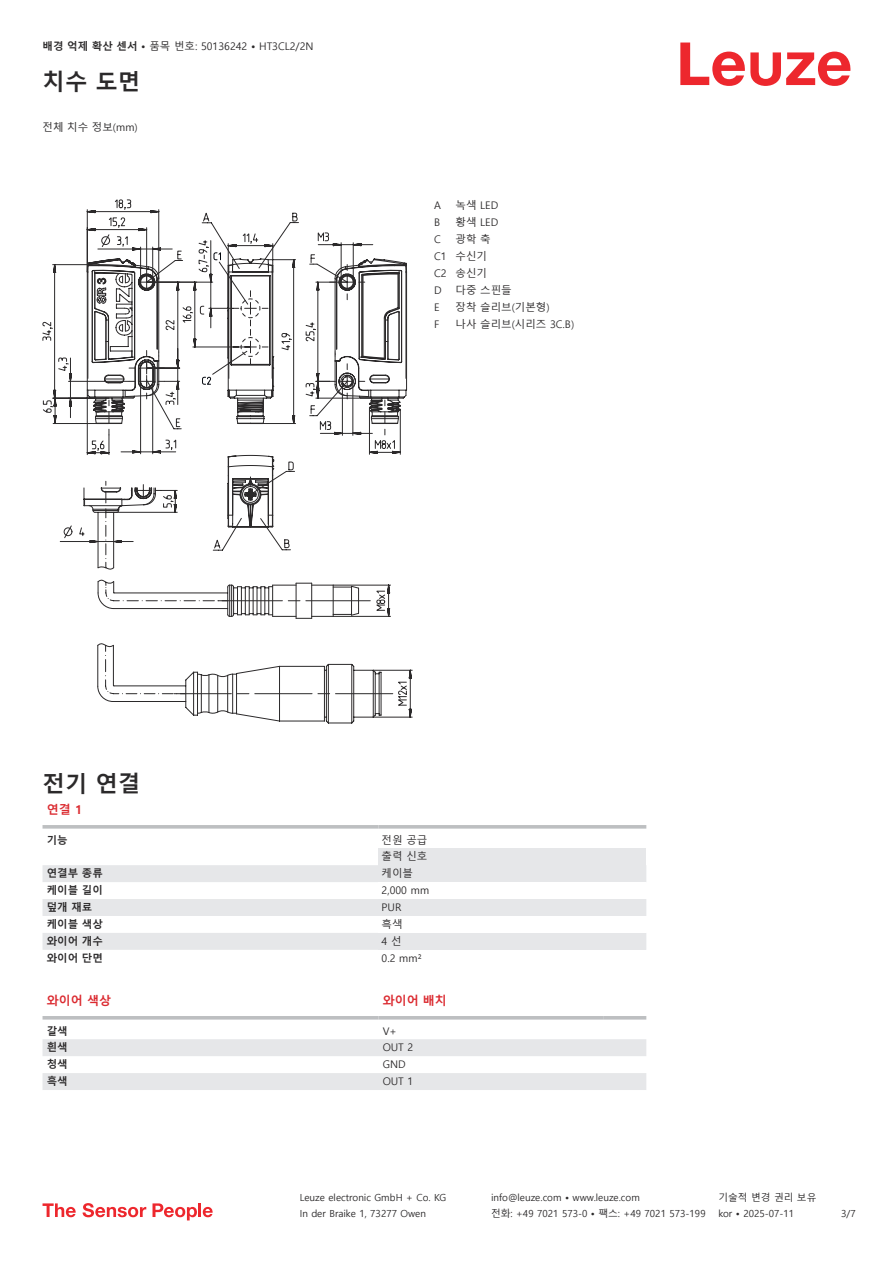
<style>
.page{position:relative;width:893px;height:1263px;background:#fff}
.page>*{position:absolute;margin:0;border:0;box-sizing:border-box;transform-origin:0 0}
.t1{font:700 22.5px "Malgun Gothic";color:#2b292a}
.t2{font:700 12px "Malgun Gothic";color:#db2a30}
.t3{font:10.5px/17px "Malgun Gothic";color:#2b292a}
.t4{font:700 10.5px "Malgun Gothic";color:#2b292a}
.t5{font:9.75px "Malgun Gothic";color:#2b292a}
.s1{font-weight:700}
</style>
<div class="page">
<svg style="left:680px;top:43px;width:170px;height:43px"></svg>
<svg style="left:43px;top:865px;width:335px;height:85px;fill:#e6e7e9"></svg>
<svg style="left:43px;top:825px;width:335px;height:4px"></svg>
<svg style="left:378px;top:825px;width:268px;height:4px"></svg>
<div style="left:378px;top:848px;width:268px;height:17px;background:#e6e7e9"></div>
<div style="left:378px;top:865px;width:268px;height:17px;background:#e6e7e9"></div>
<div style="left:378px;top:899px;width:268px;height:17px;background:#e6e7e9"></div>
<div style="left:378px;top:933px;width:268px;height:17px;background:#e6e7e9"></div>
<svg style="left:43px;top:1019px;width:603px;height:1px"></svg>
<svg style="left:43px;top:1039px;width:603px;height:51px"></svg>
<hr style="left:43px;top:1016px;width:335px;height:3px;background:#bdbfc1">
<hr style="left:378px;top:1016px;width:226px;height:3px;background:#bdbfc1">
<hr style="left:604px;top:1016px;width:42px;height:3px;background:#bdbfc1">
<svg style="left:43px;top:1203px;width:33px;height:14px"></svg>
<svg style="left:83px;top:1203px;width:63px;height:14px"></svg>
<svg style="left:153px;top:1203px;width:44px;height:17px"></svg>
<hr style="left:198px;top:1203px;width:3px;height:14px;background:#ed272d">
<svg style="left:203px;top:1207px;width:10px;height:10px"></svg>
<svg style="left:146px;top:262px;width:267px;height:456px"></svg>
<svg style="left:359px;top:455px;width:40px;height:88px"></svg>
<svg style="left:359px;top:259px;width:42px;height:196px"></svg>
<svg style="left:359px;top:243px;width:27px;height:193px"></svg>
<svg style="left:43px;top:200px;width:316px;height:419px"></svg>
<p class="t3" style="left:43px;top:38px;width:273px"><span class="s1">배경 억제 확산 센서 •</span> 품목 번호: 50136242 <span class="s1">•</span> HT3CL2/2N</p>
<h1 class="t1" style="left:43px;top:69px;width:99px">치수 도면</h1>
<p class="t3" style="left:43px;top:118px;width:97px">전체 치수 정보(mm)</p>
<p class="t3" style="left:434px;top:197px;width:8px">A</p>
<p class="t3" style="left:456px;top:197px;width:44px">녹색 LED</p>
<p class="t3" style="left:434px;top:214px;width:8px">B</p>
<p class="t3" style="left:456px;top:214px;width:44px">황색 LED</p>
<p class="t3" style="left:434px;top:231px;width:8px">C</p>
<p class="t3" style="left:434px;top:231px;width:58px;text-indent:21px">광학 축<br>C1 수신기<br>C2 송신기<br>D</p>
<p class="t3" style="left:456px;top:282px;width:58px">다중 스핀들</p>
<p class="t3" style="left:434px;top:299px;width:7px">E</p>
<p class="t3" style="left:456px;top:299px;width:96px">장착 슬리브(기본형)</p>
<p class="t3" style="left:434px;top:317px;width:7px">F</p>
<p class="t3" style="left:456px;top:316px;width:120px">나사 슬리브(시리즈 3C.B)</p>
<h1 class="t1" style="left:43px;top:770px;width:99px">전기 연결</h1>
<p class="t2" style="left:47px;top:803px;width:37px">연결 1</p>
<p class="t4" style="left:47px;top:833px;width:22px">기능</p>
<p class="t3" style="left:382px;top:831px;width:47px">전원 공급 출력 신호</p>
<p class="t4" style="left:47px;top:867px;width:58px">연결부 종류</p>
<p class="t3" style="left:382px;top:865px;width:33px">케이블</p>
<p class="t4" style="left:47px;top:884px;width:58px">케이블 길이</p>
<p class="t3" style="left:382px;top:882px;width:49px">2,000 mm</p>
<p class="t4" style="left:47px;top:901px;width:47px">덮개 재료</p>
<p class="t3" style="left:382px;top:899px;width:21px">PUR</p>
<p class="t4" style="left:47px;top:918px;width:58px">케이블 색상</p>
<p class="t3" style="left:382px;top:916px;width:22px">흑색</p>
<p class="t4" style="left:47px;top:935px;width:58px">와이어 개수</p>
<p class="t3" style="left:382px;top:933px;width:21px">4 선</p>
<p class="t4" style="left:47px;top:952px;width:58px">와이어 단면</p>
<p class="t3" style="left:382px;top:950px;width:41px">0.2 mm²</p>
<p class="t2" style="left:47px;top:994px;width:66px">와이어 색상</p>
<p class="t2" style="left:383px;top:994px;width:66px">와이어 배치</p>
<p class="t4" style="left:47px;top:1024px;width:22px">갈색</p>
<p class="t3" style="left:383px;top:1022px;width:16px">V+</p>
<p class="t4" style="left:47px;top:1041px;width:22px">흰색</p>
<p class="t3" style="left:383px;top:1039px;width:32px">OUT 2</p>
<p class="t4" style="left:47px;top:1058px;width:22px">청색</p>
<p class="t3" style="left:383px;top:1056px;width:24px">GND</p>
<p class="t4" style="left:47px;top:1075px;width:22px">흑색</p>
<p class="t3" style="left:383px;top:1073px;width:32px">OUT 1</p>
<p class="t5" style="left:300px;top:1192px;width:148px">Leuze electronic GmbH + Co. KG</p>
<p class="t5" style="left:491px;top:1192px;width:150px">info@leuze.com • www.leuze.com</p>
<p class="t5" style="left:718px;top:1192px;width:100px">기술적 변경 권리 보유</p>
<p class="t5" style="left:300px;top:1208px;width:128px">In der Braike 1, 73277 Owen</p>
<p class="t5" style="left:491px;top:1208px;width:216px">전화: +49 7021 573-0 • 팩스: +49 7021 573-199</p>
<p class="t5" style="left:718px;top:1208px;width:77px">kor • 2025-07-11</p>
<p class="t5" style="left:841px;top:1208px;width:16px">3/7</p>
</div>
